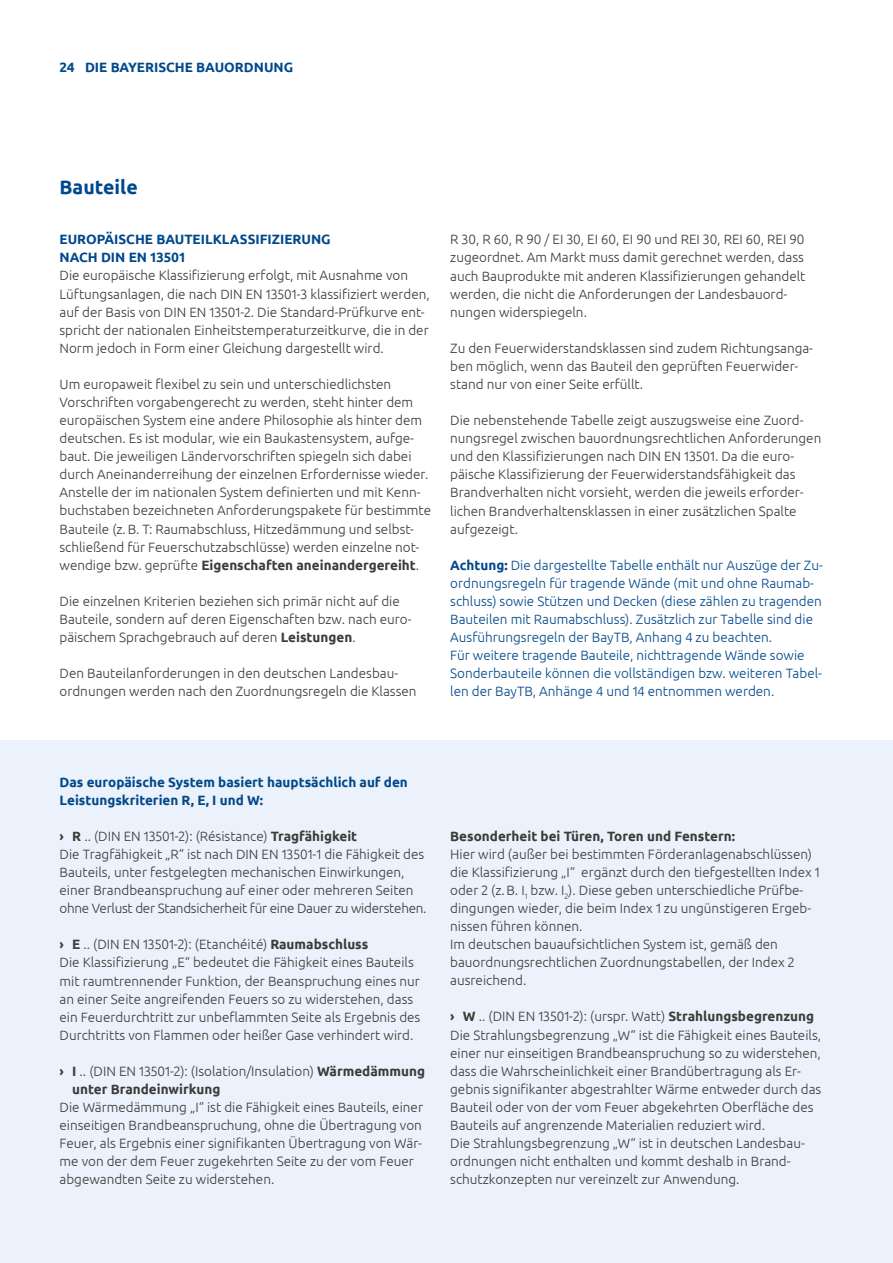
<style>
.page{position:relative;width:893px;height:1263px;background:#fff}
.page>*{position:absolute;margin:0;border:0;box-sizing:border-box;transform-origin:0 0}
.t1{font:700 19.5px "Ubuntu";color:#00488c}
.t2{font:300 13.5px/18.1px "Ubuntu";color:#3b3b3a}
.t3{font:300 13.5px/18.1px "Ubuntu";color:#00488c}
.t4{font:700 13.5px/18.1px "Ubuntu";color:#00488c}
.t5{font:700 13.5px "Ubuntu";color:#3b3b3a}
.s1{font-weight:700}
</style>
<div class="page">
<div style="left:0;top:741px;width:893px;height:522px;background:#ecf2fb"></div>
<p class="t4" style="left:60px;top:58px;width:235px">24 DIE BAYERISCHE BAUORDNUNG</p>
<h1 class="t1" style="left:60px;top:175px;width:80px">Bauteile</h1>
<p class="t4" style="left:60px;top:230px;width:273px">EUROPÄISCHE BAUTEILKLASSIFIZIERUNG<br>NACH DIN EN 13501</p>
<p class="t2" style="left:60px;top:266px;width:372px">Die europäische Klassifizierung erfolgt, mit Ausnahme von Lüftungsanlagen, die nach DIN EN 13501-3 klassifiziert werden, auf der Basis von DIN EN 13501-2. Die Standard-Prüfkurve ent&shy;spricht der nationalen Einheitstemperaturzeitkurve, die in der Norm jedoch in Form einer Gleichung dargestellt wird.</p>
<p class="t2" style="left:60px;top:375px;width:373px">Um europaweit flexibel zu sein und unterschiedlichsten Vorschriften vorgabengerecht zu werden, steht hinter dem europäischen System eine andere Philosophie als hinter dem deutschen. Es ist modular, wie ein Baukastensystem, aufge&shy;baut. Die jeweiligen Ländervorschriften spiegeln sich dabei durch Aneinanderreihung der einzelnen Erfordernisse wieder.<br>Anstelle der im nationalen System definierten und mit Kenn&shy;buchstaben bezeichneten Anforderungspakete für bestimmte Bauteile (z.B. T: Raumabschluss, Hitzedämmung und selbst&shy;schließend für Feuerschutzabschlüsse) werden einzelne not&shy;wendige bzw. geprüfte <span class="s1">Eigenschaften aneinandergereiht</span>.</p>
<p class="t2" style="left:60px;top:592px;width:353px">Die einzelnen Kriterien beziehen sich primär nicht auf die<br>Bauteile, sondern auf deren Eigenschaften bzw. nach euro&shy;päischem Sprachgebrauch auf deren <span class="s1">Leistungen</span>.</p>
<p class="t2" style="left:60px;top:664px;width:359px">Den Bauteilanforderungen in den deutschen Landesbau&shy;ordnungen werden nach den Zuordnungsregeln die Klassen</p>
<p class="t2" style="left:450px;top:230px;width:357px">R 30, R 60, R 90 / EI 30, EI 60, EI 90 und REI 30, REI 60, REI 90 zugeordnet. Am Markt muss damit gerechnet werden, dass auch Bauprodukte mit anderen Klassifizierungen gehandelt werden, die nicht die Anforderungen der Landesbauord&shy;nungen widerspiegeln.</p>
<p class="t2" style="left:450px;top:339px;width:364px">Zu den Feuerwiderstandsklassen sind zudem Richtungsanga&shy;ben möglich, wenn das Bauteil den geprüften Feuerwider&shy;stand nur von einer Seite erfüllt.</p>
<p class="t2" style="left:450px;top:411px;width:373px">Die nebenstehende Tabelle zeigt auszugsweise eine Zuord&shy;nungsregel zwischen bauordnungsrechtlichen Anforderungen und den Klassifizierungen nach DIN EN 13501. Da die euro&shy;päische Klassifizierung der Feuerwiderstandsfähigkeit das Brandverhalten nicht vorsieht, werden die jeweils erforder&shy;lichen Brandverhaltensklassen in einer zusätzlichen Spalte aufgezeigt.</p>
<p class="t3" style="left:450px;top:556px;width:374px"><span class="s1">Achtung:</span> Die dargestellte Tabelle enthält nur Auszüge der Zu&shy;ordnungsregeln für tragende Wände (mit und ohne Raumab&shy;schluss) sowie Stützen und Decken (diese zählen zu tragenden Bauteilen mit Raumabschluss). Zusätzlich zur Tabelle sind die Ausführungsregeln der BayTB, Anhang 4 zu beachten.<br>Für weitere tragende Bauteile, nichttragende Wände sowie Sonderbauteile können die vollständigen bzw. weiteren Tabel&shy;len der BayTB, Anhänge 4 und 14 entnommen werden.</p>
<p class="t4" style="left:60px;top:773px;width:350px">Das europäische System basiert hauptsächlich auf den<br>Leistungskriterien R, E, I und W:</p>
<p class="t2" style="left:60px;top:827px;width:369px"><span class="s1">› R</span> .. (DIN EN 13501-2): (Résistance) <span class="s1">Tragfähigkeit<br></span>Die Tragfähigkeit „R“ ist nach DIN EN 13501-1 die Fähigkeit des Bauteils, unter festgelegten mechanischen Einwirkungen, einer Brandbeanspruchung auf einer oder mehreren Seiten ohne Verlust der Standsicherheit für eine Dauer zu widerstehen.</p>
<p class="t2" style="left:60px;top:935px;width:362px"><span class="s1">› E</span> .. (DIN EN 13501-2): (Etanchéité) <span class="s1">Raumabschluss<br></span>Die Klassifizierung „E“ bedeutet die Fähigkeit eines Bauteils mit raumtrennender Funktion, der Beanspruchung eines nur an einer Seite angreifenden Feuers so zu widerstehen, dass ein Feuerdurchtritt zur unbeflammten Seite als Ergebnis des Durchtritts von Flammen oder heißer Gase verhindert wird.</p>
<p class="t2" style="left:72px;top:1062px;width:354px;text-indent:-13px"><span class="s1">› I</span> .. (DIN EN 13501-2): (Isolation/Insulation) <span class="s1">Wärmedämmung unter Brandeinwirkung</span></p>
<p class="t2" style="left:60px;top:1098px;width:365px">Die Wärmedämmung „I“ ist die Fähigkeit eines Bauteils, einer einseitigen Brandbeanspruchung, ohne die Übertragung von Feuer, als Ergebnis einer signifikanten Übertragung von Wär&shy;me von der dem Feuer zugekehrten Seite zu der vom Feuer abgewandten Seite zu widerstehen.</p>
<p class="t5" style="left:450px;top:828px;width:286px">Besonderheit bei Türen, Toren und Fenstern:</p>
<p class="t2" style="left:450px;top:845px;width:371px">Hier wird (außer bei bestimmten Förderanlagenabschlüssen) die Klassifizierung „I“ ergänzt durch den tiefgestellten Index 1 oder 2 (z.B. I<sub>1</sub> bzw. I<sub>2</sub>). Diese geben unterschiedliche Prüfbe&shy;dingungen wieder, die beim Index 1 zu ungünstigeren Ergeb&shy;nissen führen können.<br>Im deutschen bauaufsichtlichen System ist, gemäß den bauordnungsrechtlichen Zuordnungstabellen, der Index 2 ausreichend.</p>
<p class="t2" style="left:450px;top:1007px;width:373px"><span class="s1">› W</span> .. (DIN EN 13501-2): (urspr. Watt) <span class="s1">Strahlungsbegrenzung </span>Die Strahlungsbegrenzung „W“ ist die Fähigkeit eines Bauteils, einer nur einseitigen Brandbeanspruchung so zu widerstehen, dass die Wahrscheinlichkeit einer Brandübertragung als Er&shy;gebnis signifikanter abgestrahlter Wärme entweder durch das Bauteil oder von der vom Feuer abgekehrten Oberfläche des Bauteils auf angrenzende Materialien reduziert wird.<br>Die Strahlungsbegrenzung „W“ ist in deutschen Landesbau&shy;ordnungen nicht enthalten und kommt deshalb in Brand&shy;schutzkonzepten nur vereinzelt zur Anwendung.</p>
</div>
